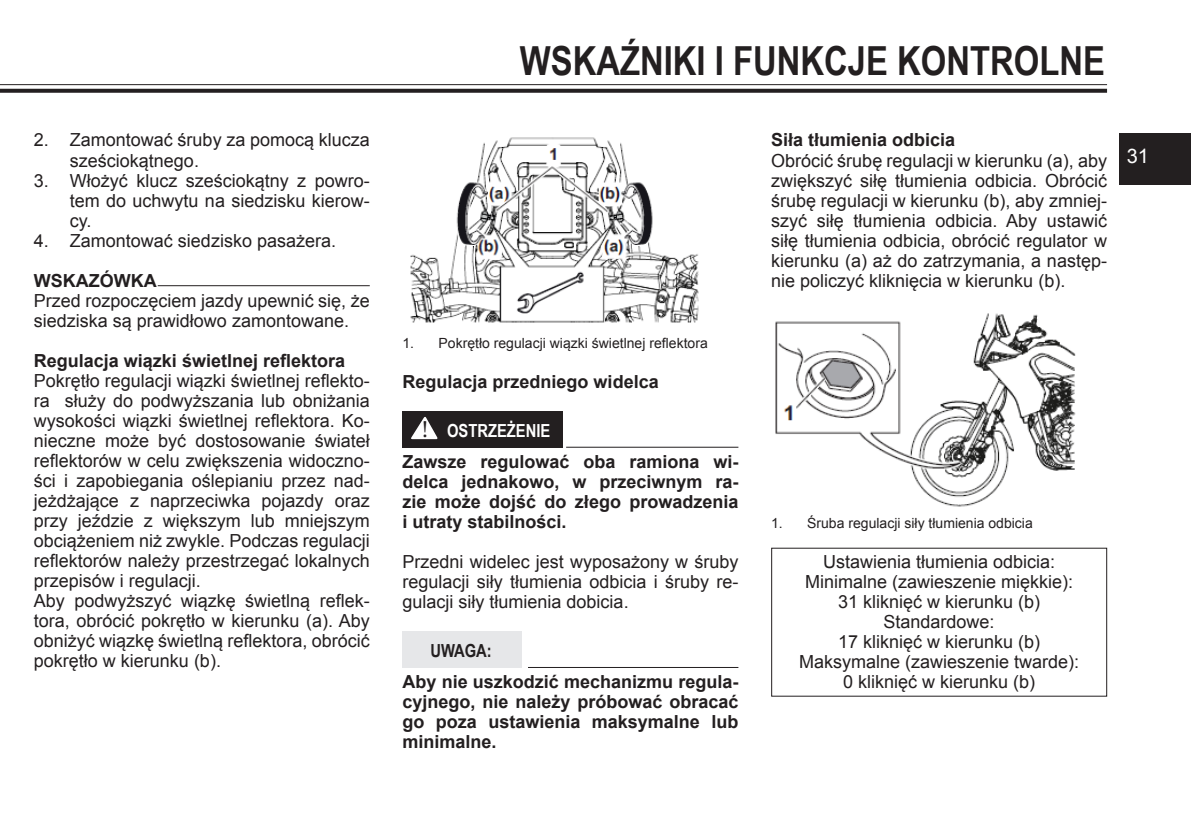
<style>
.page{position:relative;width:1191px;height:840px;background:#fff}
.page>*{position:absolute;margin:0;border:0;box-sizing:border-box;transform-origin:0 0}
.t1{font:700 40px "Arial Narrow";color:#231f20}
.t2{font:24px "Minion Pro";color:#231f20}
.t3{font:20px "Arial";color:#fff}
.arial_9_10pt{font:18px/20px "Arial";color:#231f20;text-align:justify}
.arial_9_10pt-2{font:700 18px/20px "Arial";color:#231f20;text-align:justify}
.t4{font:700 18px "Arial Narrow";color:#fff}
.t5{font:700 18px "Arial Narrow";color:#231f20}
.t6{font:14px "Arial";color:#231f20}
</style>
<div class="page">
<svg style="left:0;top:89px;width:1107px;height:4px;background:#302c2d"></svg>
<hr style="left:0;top:84px;width:1107px;height:1px;background:#231f20">
<div style="left:1119px;top:133px;width:72px;height:51px;background:#231f20"></div>
<hr style="left:158px;top:285px;width:212px;height:1px;background:#231f20">
<div style="left:771px;top:547px;width:336px;height:149px;border:1px solid #231f20"></div>
<img style="left:410px;top:137px;width:289px;height:186px">
<hr style="left:566px;top:446px;width:172px;height:1px;background:#231f20">
<div style="left:402px;top:410px;width:160px;height:37px;background:#231f20"></div>
<svg style="left:411px;top:416px;width:27px;height:24px"></svg>
<div style="left:402px;top:630px;width:120px;height:37px;background:#e6e7e9"></div>
<hr style="left:528px;top:666px;width:210px;height:1px;background:#231f20">
<img style="left:775px;top:313px;width:301px;height:194px">
<p class="arial_9_10pt" style="left:70px;top:130px;width:301px;text-indent:-36px">2. Zamontować śruby za pomocą klucza sześciokątnego.</p>
<p class="arial_9_10pt" style="left:70px;top:170px;width:301px;text-indent:-36px">3. Włożyć klucz sześciokątny z powro&shy;tem do uchwytu na siedzisku kierow&shy;cy.</p>
<p class="arial_9_10pt" style="left:34px;top:230px;width:304px">4. Zamontować siedzisko pasażera.</p>
<p class="arial_9_10pt-2" style="left:34px;top:271px;width:124px">WSKAZÓWKA</p>
<p class="arial_9_10pt" style="left:34px;top:290px;width:337px">Przed rozpoczęciem jazdy upewnić się, że siedziska są prawidłowo zamontowane.</p>
<p class="arial_9_10pt-2" style="left:34px;top:351px;width:313px">Regulacja wiązki świetlnej reflektora</p>
<p class="arial_9_10pt" style="left:34px;top:370px;width:337px">Pokrętło regulacji wiązki świetlnej reflekto&shy;ra służy do podwyższania lub obniżania wysokości wiązki świetlnej reflektora. Ko&shy;nieczne może być dostosowanie świateł reflektorów w celu zwiększenia widoczno&shy;ści i zapobiegania oślepianiu przez nad&shy;jeżdżające z naprzeciwka pojazdy oraz przy jeździe z większym lub mniejszym obciążeniem niż zwykle. Podczas regulacji reflektorów należy przestrzegać lokalnych przepisów i regulacji.</p>
<p class="arial_9_10pt" style="left:34px;top:590px;width:337px">Aby podwyższyć wiązkę świetlną reflek&shy;tora, obrócić pokrętło w kierunku (a). Aby obniżyć wiązkę świetlną reflektora, obrócić pokrętło w kierunku (b).</p>
<p class="t1" style="left:520px;top:30px;width:586px">WSKAŹNIKI I FUNKCJE KONTROLNE</p>
<p class="t6" style="left:402px;top:333px;width:307px">1. Pokrętło regulacji wiązki świetlnej reflektora</p>
<p class="arial_9_10pt-2" style="left:402px;top:372px;width:258px">Regulacja przedniego widelca</p>
<p class="t2" style="left:422px;top:413px;width:8px">!</p>
<p class="t4" style="left:447px;top:416px;width:105px">OSTRZEŻENIE</p>
<p class="arial_9_10pt-2" style="left:402px;top:452px;width:337px">Zawsze regulować oba ramiona wi&shy;delca jednakowo, w przeciwnym ra&shy;zie może dojść do złego prowadzenia i utraty stabilności.</p>
<p class="arial_9_10pt" style="left:402px;top:551px;width:337px">Przedni widelec jest wyposażony w śruby regulacji siły tłumienia odbicia i śruby re&shy;gulacji siły tłumienia dobicia.</p>
<p class="t5" style="left:430px;top:636px;width:63px">UWAGA:</p>
<p class="arial_9_10pt-2" style="left:402px;top:672px;width:337px">Aby nie uszkodzić mechanizmu regula&shy;cyjnego, nie należy próbować obracać go poza ustawienia maksymalne lub minimalne.</p>
<p class="arial_9_10pt-2" style="left:771px;top:131px;width:186px">Siła tłumienia odbicia</p>
<p class="arial_9_10pt" style="left:771px;top:150px;width:337px">Obrócić śrubę regulacji w kierunku (a), aby zwiększyć siłę tłumienia odbicia. Obrócić śrubę regulacji w kierunku (b), aby zmniej&shy;szyć siłę tłumienia odbicia. Aby ustawić siłę tłumienia odbicia, obrócić regulator w kierunku (a) aż do zatrzymania, a następ&shy;nie policzyć kliknięcia w kierunku (b).</p>
<p class="t3" style="left:1126px;top:143px;width:24px">31</p>
<p class="t6" style="left:771px;top:513px;width:263px">1. Śruba regulacji siły tłumienia odbicia</p>
<p class="arial_9_10pt" style="left:823px;top:551px;width:234px">Ustawienia tłumienia odbicia:</p>
<p class="arial_9_10pt" style="left:805px;top:571px;width:270px">Minimalne (zawieszenie miękkie):</p>
<p class="arial_9_10pt" style="left:838px;top:591px;width:204px">31 kliknięć w kierunku (b)</p>
<p class="arial_9_10pt" style="left:883px;top:611px;width:113px">Standardowe:</p>
<p class="arial_9_10pt" style="left:838px;top:631px;width:204px">17 kliknięć w kierunku (b)</p>
<p class="arial_9_10pt" style="left:799px;top:651px;width:282px">Maksymalne (zawieszenie twarde):</p>
<p class="arial_9_10pt" style="left:843px;top:671px;width:194px">0 kliknięć w kierunku (b)</p>
</div>
